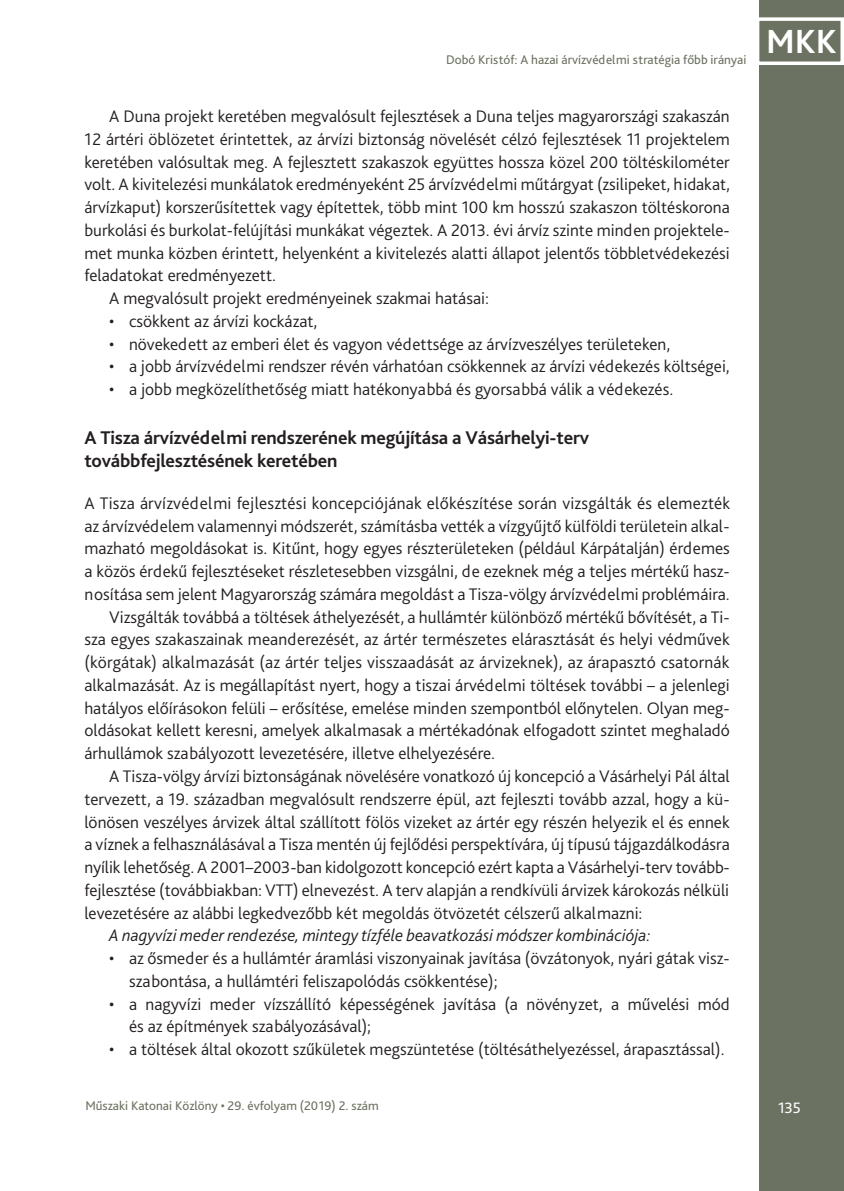
<style>
.page{position:relative;width:844px;height:1191px;background:#fff}
.page>*{position:absolute;margin:0;border:0;box-sizing:border-box;transform-origin:0 0}
.t1{font:700 35px "Bliss Pro";color:#fff}
.Címsor_2{font:700 19.25px/22.8px "Bliss Pro";letter-spacing:-.01em;color:#231f20}
.Szöveg{font:300 17.5px/22.8px "Bliss Pro";color:#231f20;text-align:justify}
.Szöveg_1st{font:300 17.5px/22.8px "Bliss Pro";color:#231f20;text-align:justify}
.Szöveg-2{font:italic 300 17.5px "Bliss Pro";color:#231f20}
.t2{font:15.75px "Bliss Pro";color:#fff}
.t3{font:13.12px "Bliss Pro";color:#6c7261}
</style>
<div class="page">
<div style="left:759px;top:0;width:84px;height:1191px;background:#6c7261"></div>
<div style="left:755px;top:17px;width:88px;height:48px;border:4px solid #fff"></div>
<p class="t3" style="left:446px;top:51px;width:302px">Dobó Kristóf: A hazai árvízvédelmi stratégia főbb irányai</p>
<p class="Szöveg" style="left:84px;top:104px;width:647px;text-indent:25px">A Duna projekt keretében megvalósult fejlesztések a Duna teljes magyarországi szakaszán 12 ártéri öblözetet érintettek, az árvízi biztonság növelését célzó fejlesztések 11 projektelem keretében valósultak meg. A fejlesztett szakaszok együttes hossza közel 200 töltéskilométer volt. A kivitelezési munkálatok eredményeként 25 árvízvédelmi műtárgyat (zsilipeket, hidakat, árvízkaput) korszerűsítettek vagy építettek, több mint 100 km hosszú szakaszon töltéskorona burkolási és burkolat-felújítási munkákat végeztek. A 2013. évi árvíz szinte minden projektele&shy;met munka közben érintett, helyenként a kivitelezés alatti állapot jelentős többletvédekezési feladatokat eredményezett.</p>
<p class="Szöveg" style="left:109px;top:286px;width:381px">A megvalósult projekt eredményeinek szakmai hatásai:</p>
<p class="Szöveg" style="left:109px;top:309px;width:210px">• csökkent az árvízi kockázat,</p>
<p class="Szöveg" style="left:109px;top:332px;width:562px">• növekedett az emberi élet és vagyon védettsége az árvízveszélyes területeken,</p>
<p class="Szöveg" style="left:109px;top:355px;width:622px">• a jobb árvízvédelmi rendszer révén várhatóan csökkennek az árvízi védekezés költségei,</p>
<p class="Szöveg" style="left:109px;top:377px;width:565px">• a jobb megközelíthetőség miatt hatékonyabbá és gyorsabbá válik a védekezés.</p>
<p class="Címsor_2" style="left:84px;top:426px;width:506px">A Tisza árvízvédelmi rendszerének megújítása a Vásárhelyi-terv továbbfejlesztésének keretében</p>
<p class="Szöveg_1st" style="left:84px;top:491px;width:647px">A Tisza árvízvédelmi fejlesztési koncepciójának előkészítése során vizsgálták és elemezték az árvízvédelem valamennyi módszerét, számításba vették a vízgyűjtő külföldi területein alkal&shy;mazható megoldásokat is. Kitűnt, hogy egyes részterületeken (például Kárpátalján) érdemes a közös érdekű fejlesztéseket részletesebben vizsgálni, de ezeknek még a teljes mértékű hasz&shy;nosítása sem jelent Magyarország számára megoldást a Tisza-völgy árvízvédelmi problémáira.</p>
<p class="Szöveg" style="left:84px;top:605px;width:646px;text-indent:25px">Vizsgálták továbbá a töltések áthelyezését, a hullámtér különböző mértékű bővítését, a Ti&shy;sza egyes szakaszainak meanderezését, az ártér természetes elárasztását és helyi védművek (körgátak) alkalmazását (az ártér teljes visszaadását az árvizeknek), az árapasztó csatornák alkalmazását. Az is megállapítást nyert, hogy a tiszai árvédelmi töltések további – a jelenlegi hatályos előírásokon felüli – erősítése, emelése minden szempontból előnytelen. Olyan meg&shy;oldásokat kellett keresni, amelyek alkalmasak a mértékadónak elfogadott szintet meghaladó árhullámok szabályozott levezetésére, illetve elhelyezésére.</p>
<p class="Szöveg" style="left:84px;top:764px;width:646px;text-indent:25px">A Tisza-völgy árvízi biztonságának növelésére vonatkozó új koncepció a Vásárhelyi Pál által tervezett, a 19. században megvalósult rendszerre épül, azt fejleszti tovább azzal, hogy a kü&shy;lönösen veszélyes árvizek által szállított fölös vizeket az ártér egy részén helyezik el és ennek a víznek a felhasználásával a Tisza mentén új fejlődési perspektívára, új típusú tájgazdálkodásra nyílik lehetőség. A 2001–2003-ban kidolgozott koncepció ezért kapta a Vásárhelyi-terv tovább&shy;fejlesztése (továbbiakban: VTT) elnevezést. A terv alapján a rendkívüli árvizek károkozás nélküli levezetésére az alábbi legkedvezőbb két megoldás ötvözetét célszerű alkalmazni:</p>
<p class="Szöveg-2" style="left:109px;top:924px;width:542px">A nagyvízi meder rendezése, mintegy tízféle beavatkozási módszer kombinációja:</p>
<p class="Szöveg" style="left:129px;top:946px;width:602px;text-indent:-20px">• az ősmeder és a hullámtér áramlási viszonyainak javítása (övzátonyok, nyári gátak vis - szabontása, a hullámtéri feliszapolódás csökkentése);</p>
<p class="Szöveg" style="left:129px;top:992px;width:602px;text-indent:-20px">• a nagyvízi meder vízszállító képességének javítása (a növényzet, a művelési mód és az építmények szabályozásával);</p>
<p class="Szöveg" style="left:109px;top:1037px;width:616px">• a töltések által okozott szűkületek megszüntetése (töltésáthelyezéssel, árapasztással).</p>
<h1 class="t1" style="left:765px;top:20px;width:72px">MKK</h1>
<p class="t3" style="left:85px;top:1098px;width:295px">Műszaki Katonai Közlöny • 29. évfolyam (2019) 2. szám</p>
<p class="t2" style="left:777px;top:1098px;width:24px">135</p>
</div>
